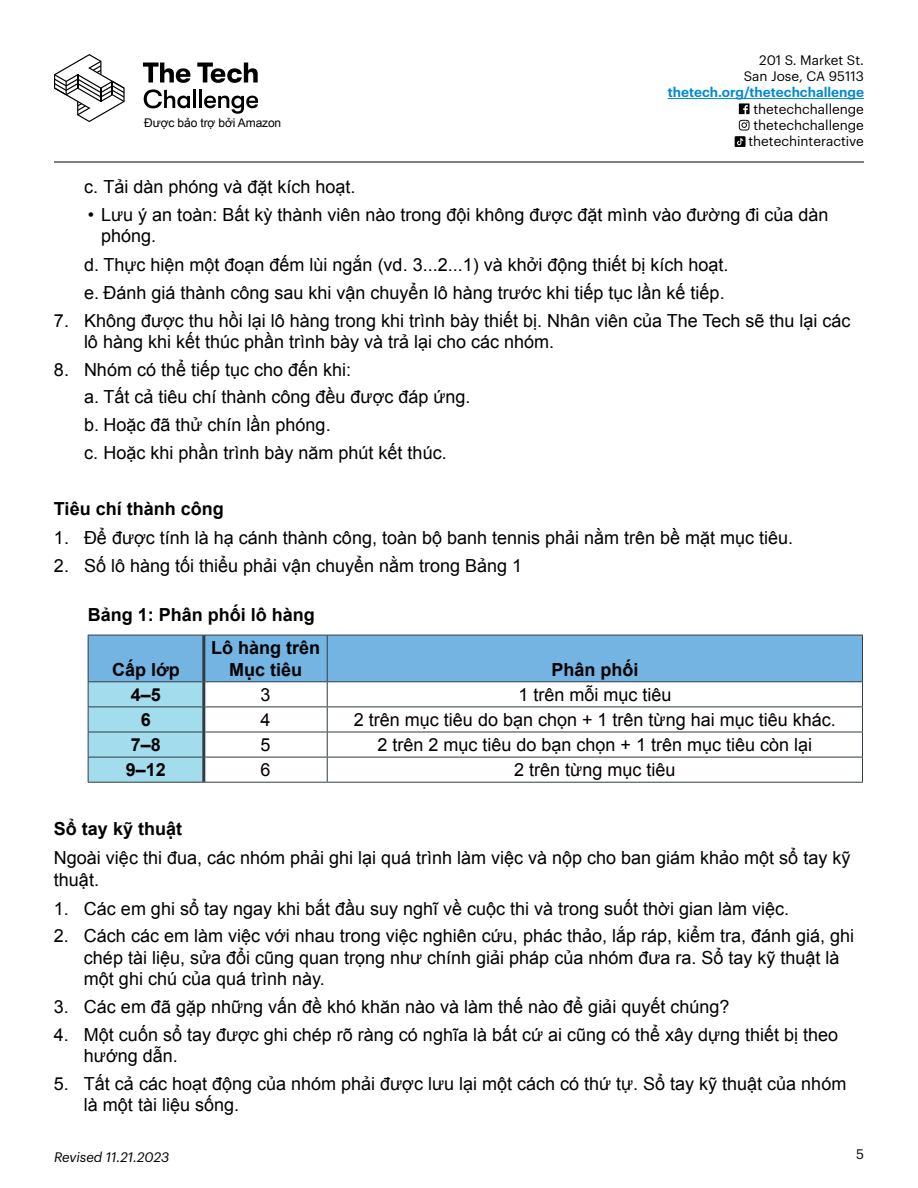
<style>
.page{position:relative;width:918px;height:1188px;background:#fff}
.page>*{position:absolute;margin:0;border:0;box-sizing:border-box;transform-origin:0 0}
.t1{font:18px/21.6px "Arial";color:#000}
.t2{font:700 18px/21.6px "Arial";color:#000;text-align:center}
.t3{font:13.5px/16.2px "Graphik";color:#000;text-align:right}
.t4{font:600 13.5px "Graphik";color:#0088ce}
.t5{font:italic 13.5px "Graphik";color:#000}
.t6{font:12px "Arial";letter-spacing:-.01em;color:#000}
</style>
<div class="page">
<hr style="left:668px;top:98px;width:196px;height:1px;background:#0088ce">
<hr style="left:54px;top:162px;width:810px;height:1px;background:#000">
<svg style="left:739px;top:103px;width:11px;height:11px"></svg>
<svg style="left:735px;top:120px;width:15px;height:27px"></svg>
<svg style="left:144px;top:89px;width:46px;height:19px"></svg>
<hr style="left:193px;top:90px;width:3px;height:18px;background:#000">
<hr style="left:199px;top:90px;width:3px;height:18px;background:#000">
<svg style="left:204px;top:96px;width:54px;height:18px"></svg>
<svg style="left:143px;top:63px;width:47px;height:20px"></svg>
<svg style="left:197px;top:63px;width:61px;height:20px"></svg>
<svg style="left:54px;top:54px;width:71px;height:68px"></svg>
<hr style="left:88px;top:782px;width:116px;height:1px;background:#303c42">
<hr style="left:204px;top:782px;width:123px;height:1px;background:#303c42">
<hr style="left:327px;top:782px;width:536px;height:1px;background:#303c42">
<svg style="left:88px;top:635px;width:775px;height:147px"></svg>
<p class="t6" style="left:144px;top:115px;width:139px">Được bảo trợ bởi Amazon</p>
<p class="t3" style="left:744px;top:51px;width:122px">201 S. Market St.<br>San Jose, CA 95113</p>
<p class="t4" style="left:668px;top:82px;width:198px">thetech.org/thetechchallenge</p>
<p class="t3" style="left:748px;top:99px;width:117px;text-align:center">thetechchallenge thetechchallenge thetechinteractive</p>
<p class="t1" style="left:84px;top:176px;width:273px">c. Tải dàn phóng và đặt kích hoạt.</p>
<p class="t1" style="left:101px;top:204px;width:729px;text-indent:-14px">• Lưu ý an toàn: Bất kỳ thành viên nào trong đội không được đặt mình vào đường đi của dàn phóng.</p>
<p class="t1" style="left:84px;top:251px;width:646px;line-height:27.6px">d. Thực hiện một đoạn đếm lùi ngắn (vd. 3...2...1) và khởi động thiết bị kích hoạt. e. Đánh giá thành công sau khi vận chuyển lô hàng trước khi tiếp tục lần kế tiếp.</p>
<p class="t1" style="left:84px;top:310px;width:768px;text-indent:-30px">7. Không được thu hồi lại lô hàng trong khi trình bày thiết bị. Nhân viên của The Tech sẽ thu lại các lô hàng khi kết thúc phần trình bày và trả lại cho các nhóm.</p>
<p class="t1" style="left:84px;top:356px;width:388px;line-height:27.6px;text-indent:-30px">8. Nhóm có thể tiếp tục cho đến khi:<br>a. Tất cả tiêu chí thành công đều được đáp ứng. b. Hoặc đã thử chín lần phóng.<br>c. Hoặc khi phần trình bày năm phút kết thúc.</p>
<p class="t2" style="left:54px;top:499px;width:171px">Tiêu chí thành công</p>
<p class="t1" style="left:54px;top:527px;width:741px">1. Để được tính là hạ cánh thành công, toàn bộ banh tennis phải nằm trên bề mặt mục tiêu.</p>
<p class="t1" style="left:54px;top:555px;width:470px">2. Số lô hàng tối thiểu phải vận chuyển nằm trong Bảng 1</p>
<p class="t2" style="left:88px;top:605px;width:229px">Bảng 1: Phân phối lô hàng</p>
<p class="t2" style="left:112px;top:659px;width:69px">Cấp lớp</p>
<p class="t2" style="left:211px;top:638px;width:111px">Lô hàng trên<br>Mục tiêu</p>
<p class="t2" style="left:551px;top:659px;width:89px">Phân phối</p>
<p class="t2" style="left:131px;top:684px;width:32px">4–5</p>
<p class="t1" style="left:261px;top:684px;width:12px">3</p>
<p class="t1" style="left:518px;top:684px;width:155px">1 trên mỗi mục tiêu</p>
<p class="t2" style="left:141px;top:709px;width:12px">6</p>
<p class="t1" style="left:261px;top:709px;width:12px">4</p>
<p class="t1" style="left:354px;top:709px;width:483px">2 trên mục tiêu do bạn chọn + 1 trên từng hai mục tiêu khác.</p>
<p class="t2" style="left:131px;top:735px;width:32px">7–8</p>
<p class="t1" style="left:261px;top:734px;width:12px">5</p>
<p class="t1" style="left:377px;top:734px;width:436px">2 trên 2 mục tiêu do bạn chọn + 1 trên mục tiêu còn lại</p>
<p class="t2" style="left:126px;top:760px;width:42px">9–12</p>
<p class="t1" style="left:261px;top:759px;width:12px">6</p>
<p class="t1" style="left:514px;top:759px;width:163px">2 trên từng mục tiêu</p>
<p class="t2" style="left:54px;top:818px;width:130px">Sổ tay kỹ thuật</p>
<p class="t1" style="left:54px;top:847px;width:798px">Ngoài việc thi đua, các nhóm phải ghi lại quá trình làm việc và nộp cho ban giám khảo một sổ tay kỹ thuật.</p>
<p class="t1" style="left:54px;top:898px;width:737px">1. Các em ghi sổ tay ngay khi bắt đầu suy nghĩ về cuộc thi và trong suốt thời gian làm việc.</p>
<p class="t1" style="left:84px;top:925px;width:772px;text-indent:-30px">2. Cách các em làm việc với nhau trong việc nghiên cứu, phác thảo, lắp ráp, kiểm tra, đánh giá, ghi chép tài liệu, sửa đổi cũng quan trọng như chính giải pháp của nhóm đưa ra. Sổ tay kỹ thuật là một ghi chú của quá trình này.</p>
<p class="t1" style="left:54px;top:996px;width:677px">3. Các em đã gặp những vấn đề khó khăn nào và làm thế nào để giải quyết chúng?</p>
<p class="t1" style="left:84px;top:1024px;width:756px;text-indent:-30px">4. Một cuốn sổ tay được ghi chép rõ ràng có nghĩa là bất cứ ai cũng có thể xây dựng thiết bị theo hướng dẫn.</p>
<p class="t1" style="left:84px;top:1073px;width:764px;text-indent:-30px">5. Tất cả các hoạt động của nhóm phải được lưu lại một cách có thứ tự. Sổ tay kỹ thuật của nhóm là một tài liệu sống.</p>
<p class="t5" style="left:54px;top:1147px;width:117px">Revised 11.21.2023</p>
<p class="t3" style="left:856px;top:1145px;width:9px">5</p>
</div>
